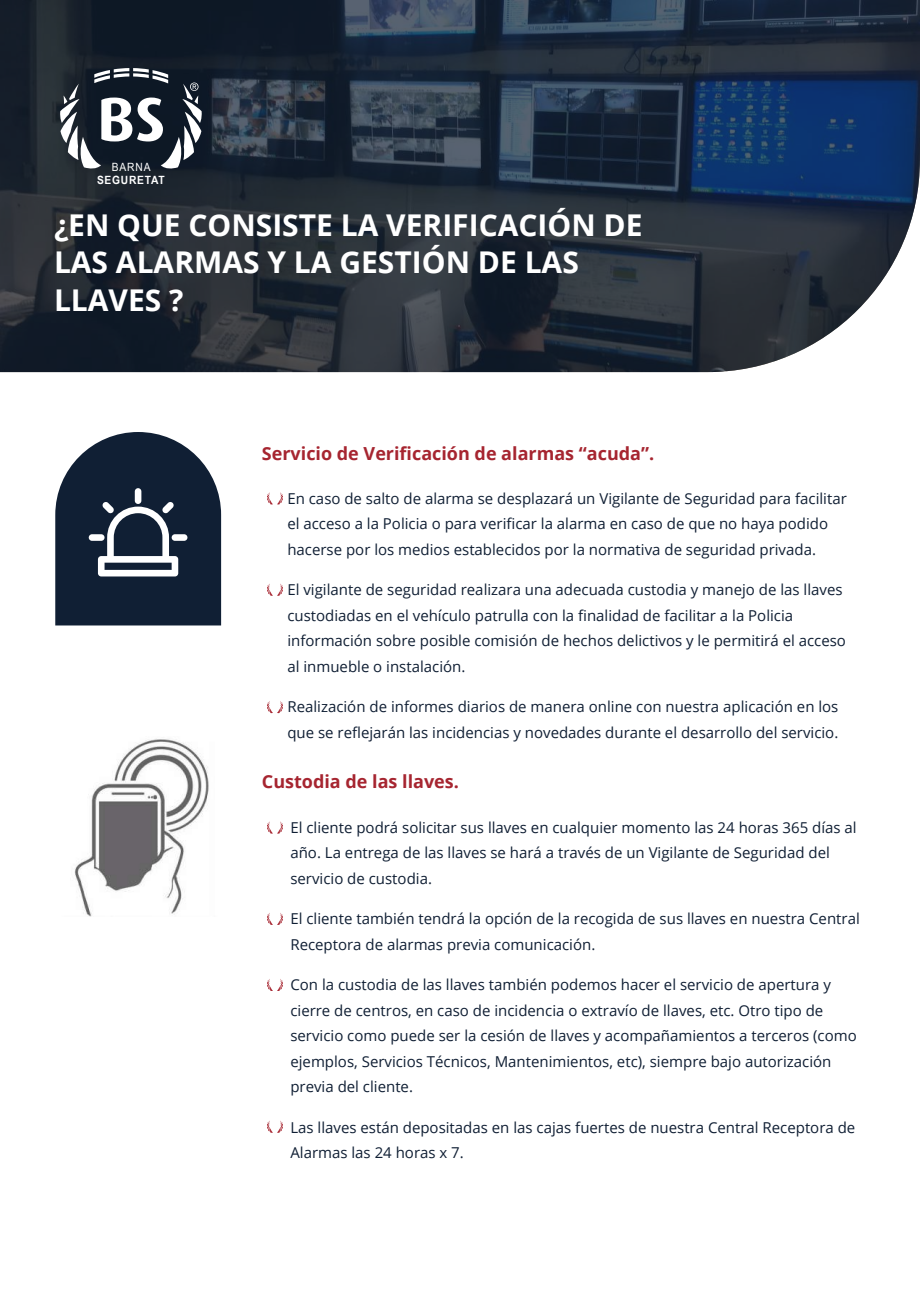
<style>
.page{position:relative;width:920px;height:1290px;background:#fff}
.page>*{position:absolute;margin:0;border:0;box-sizing:border-box;transform-origin:0 0}
.t1{font:700 30px/37.5px "Open Sans";color:#fff}
.t2{font:700 18px "Open Sans";color:#a62530}
.t3{font:15px/25.5px "Open Sans";color:#101f34}
.t4{font:700 11.4px "Arial Narrow";letter-spacing:.06em;color:#fff;scale:1.1 1}
.t5{font:11.4px "Arial Narrow";letter-spacing:.075em;color:#fff;scale:1.1 1}
</style>
<div class="page">
<svg style="left:0;top:0;width:920px;height:372px;background:#283343"></svg>
<svg style="left:267px;top:492px;width:16px;height:13px"></svg>
<svg style="left:267px;top:583px;width:16px;height:13px"></svg>
<svg style="left:267px;top:821px;width:16px;height:13px"></svg>
<svg style="left:267px;top:913px;width:16px;height:12px"></svg>
<svg style="left:267px;top:979px;width:16px;height:12px"></svg>
<svg style="left:267px;top:1120px;width:16px;height:13px"></svg>
<svg style="left:267px;top:701px;width:16px;height:12px"></svg>
<svg style="left:55px;top:432px;width:166px;height:193px"></svg>
<div style="left:172px;top:534px;width:15px;height:7px;background:#fff;border-radius:3px"></div>
<div style="left:135px;top:488px;width:6px;height:16px;background:#fff;border-radius:3px"></div>
<svg style="left:60px;top:68px;width:142px;height:101px"></svg>
<img style="left:74px;top:739px;width:135px;height:177px">
<p class="t5" style="left:112px;top:159px;width:37px">BARNA</p>
<p class="t4" style="left:97px;top:171px;width:63px">SEGURETAT</p>
<h1 class="t1" style="left:54px;top:206px;width:590px">¿EN QUE CONSISTE LA VERIFICACIÓN DE<br>LAS ALARMAS Y LA GESTIÓN DE LAS<br>LLAVES ?</h1>
<p class="t2" style="left:262px;top:440px;width:394px">Servicio de Verificación de alarmas “acuda”.</p>
<p class="t3" style="left:287px;top:485px;width:561px">En caso de salto de alarma se desplazará un Vigilante de Seguridad para facilitar el acceso a la Policia o para verificar la alarma en caso de que no haya podido hacerse por los medios establecidos por la normativa de seguridad privada.</p>
<p class="t3" style="left:287px;top:577px;width:560px">El vigilante de seguridad realizara una adecuada custodia y manejo de las llaves custodiadas en el vehículo patrulla con la finalidad de facilitar a la Policia información sobre posible comisión de hechos delictivos y le permitirá el acceso al inmueble o instalación.</p>
<p class="t3" style="left:287px;top:694px;width:553px">Realización de informes diarios de manera online con nuestra aplicación en los que se reflejarán las incidencias y novedades durante el desarrollo del servicio.</p>
<p class="t2" style="left:262px;top:769px;width:199px">Custodia de las llaves.</p>
<p class="t3" style="left:290px;top:814px;width:568px">El cliente podrá solicitar sus llaves en cualquier momento las 24 horas 365 días al año. La entrega de las llaves se hará a través de un Vigilante de Seguridad del servicio de custodia.</p>
<p class="t3" style="left:290px;top:905px;width:571px">El cliente también tendrá la opción de la recogida de sus llaves en nuestra Central<br>Receptora de alarmas previa comunicación.</p>
<p class="t3" style="left:290px;top:971px;width:568px">Con la custodia de las llaves también podemos hacer el servicio de apertura y cierre de centros, en caso de incidencia o extravío de llaves, etc. Otro tipo de servicio como puede ser la cesión de llaves y acompañamientos a terceros (como ejemplos, Servicios Técnicos, Mantenimientos, etc), siempre bajo autorización previa del cliente.</p>
<p class="t3" style="left:290px;top:1114px;width:566px">Las llaves están depositadas en las cajas fuertes de nuestra Central Receptora de<br>Alarmas las 24 horas x 7.</p>
</div>
